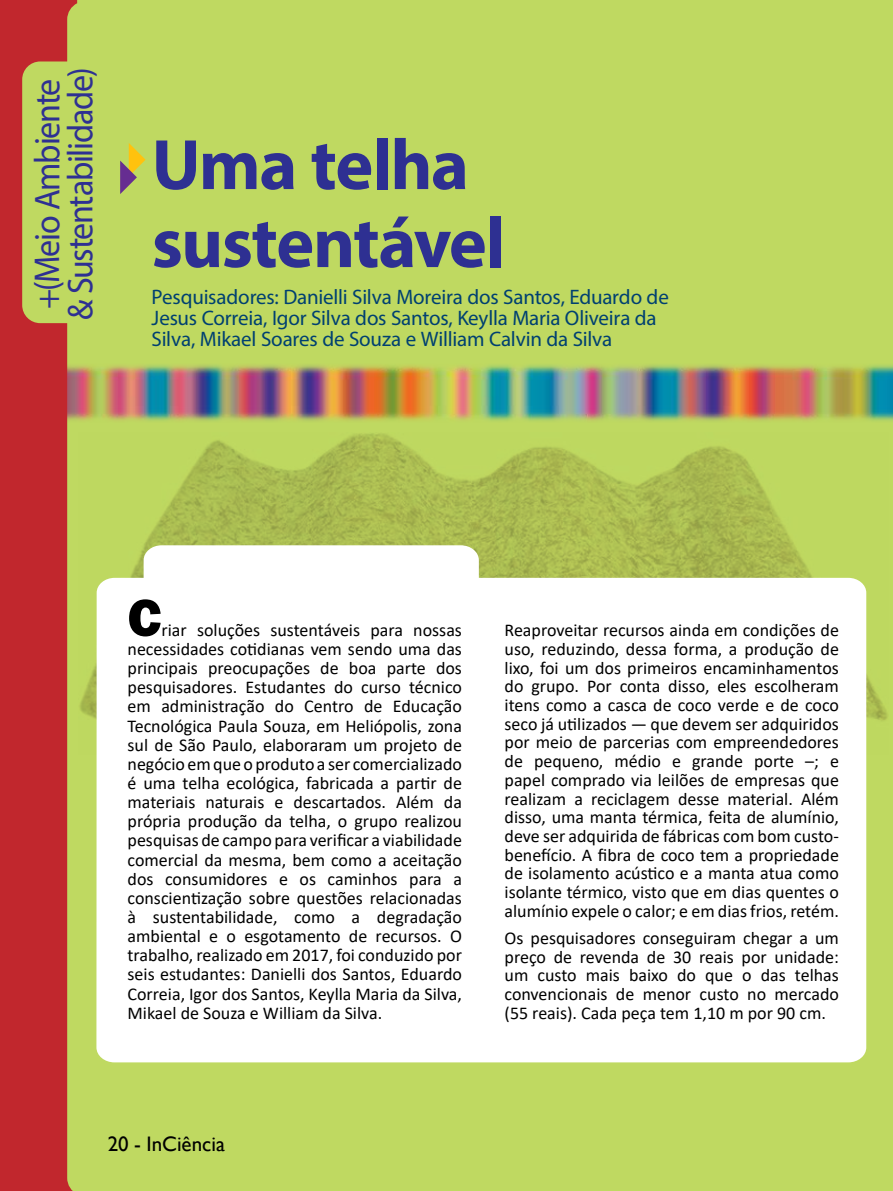
<style>
.page{position:relative;width:893px;height:1191px;background:#fff}
.page>*{position:absolute;margin:0;border:0;box-sizing:border-box;transform-origin:0 0}
.t1{font:700 72px/78px "Myriad Pro";letter-spacing:-.02em;color:#2e3092}
.t2{font:800 54px "Franklin Gothic";color:#000}
.t3{font:36px/33px "Myriad Pro";letter-spacing:-.035em;color:#2e3092;text-align:center;scale:.94 1}
.t4{font:21px/21px "Myriad Pro";letter-spacing:-.01em;color:#004071}
.t5{font:21px "Gill Sans";color:#000}
.t6{font:18px/19.2px "Calibri";color:#000;text-align:justify}
</style>
<div class="page">
<div style="left:1px;top:0;width:892px;height:1191px;background:#bfd961"></div>
<img style="left:79px;top:433px;width:809px;height:321px">
<img style="left:77px;top:365px;width:816px;height:56px">
<svg style="left:0;top:0;width:77px;height:1191px;background:#c04134"></svg>
<div style="left:96px;top:545px;width:770px;height:517px;background:#fff"></div>
<svg style="left:120px;top:143px;width:26px;height:51px"></svg>
<h3 class="t3" style="left:30px;top:320px;width:270px;rotate:-90deg">+(Meio Ambiente &amp; Sustentabilidade)</h3>
<h1 class="t1" style="left:152px;top:123px;width:355px">Uma telha sustentável</h1>
<p class="t4" style="left:152px;top:286px;width:519px">Pesquisadores: Danielli Silva Moreira dos Santos, Eduardo de<br>Jesus Correia, Igor Silva dos Santos, Keylla Maria Oliveira da<br>Silva, Mikael Soares de Souza e William Calvin da Silva</p>
<h2 class="t2" style="left:128px;top:583px;width:35px">C</h2>
<p class="t6" style="left:128px;top:620px;width:336px;text-indent:34px">riar soluções sustentáveis para nossas necessidades cotidianas vem sendo uma das principais preocupações de boa parte dos pesquisadores. Estudantes do curso técnico em administração do Centro de Educação Tecnológica Paula Souza, em Heliópolis, zona sul de São Paulo, elaboraram um projeto de negócio em que o produto a ser comercializado é uma telha ecológica, fabricada a partir de materiais naturais e descartados. Além da própria produção da telha, o grupo realizou pesquisas de campo para verificar a viabilidade comercial da mesma, bem como a aceitação dos consumidores e os caminhos para a conscientização sobre questões relacionadas à sustentabilidade, como a degradação ambiental e o esgotamento de recursos. O trabalho, realizado em 2017, foi conduzido por seis estudantes: Danielli dos Santos, Eduardo Correia, Igor dos Santos, Keylla Maria da Silva, Mikael de Souza e William da Silva.</p>
<p class="t6" style="left:505px;top:620px;width:336px;line-height:18.8px">Reaproveitar recursos ainda em condições de uso, reduzindo, dessa forma, a produção de lixo, foi um dos primeiros encaminhamentos do grupo. Por conta disso, eles escolheram itens como a casca de coco verde e de coco seco já utilizados — que devem ser adquiridos por meio de parcerias com empreendedores de pequeno, médio e grande porte –; e papel comprado via leilões de empresas que realizam a reciclagem desse material. Além disso, uma manta térmica, feita de alumínio, deve ser adquirida de fábricas com bom custo&shy;benefício. A fibra de coco tem a propriedade de isolamento acústico e a manta atua como isolante térmico, visto que em dias quentes o alumínio expele o calor; e em dias frios, retém.</p>
<p class="t6" style="left:505px;top:928px;width:336px;line-height:18.8px">Os pesquisadores conseguiram chegar a um preço de revenda de 30 reais por unidade: um custo mais baixo do que o das telhas convencionais de menor custo no mercado (55 reais). Cada peça tem 1,10 m por 90 cm.</p>
<p class="t5" style="left:108px;top:1132px;width:119px">20 - InCiência</p>
</div>
